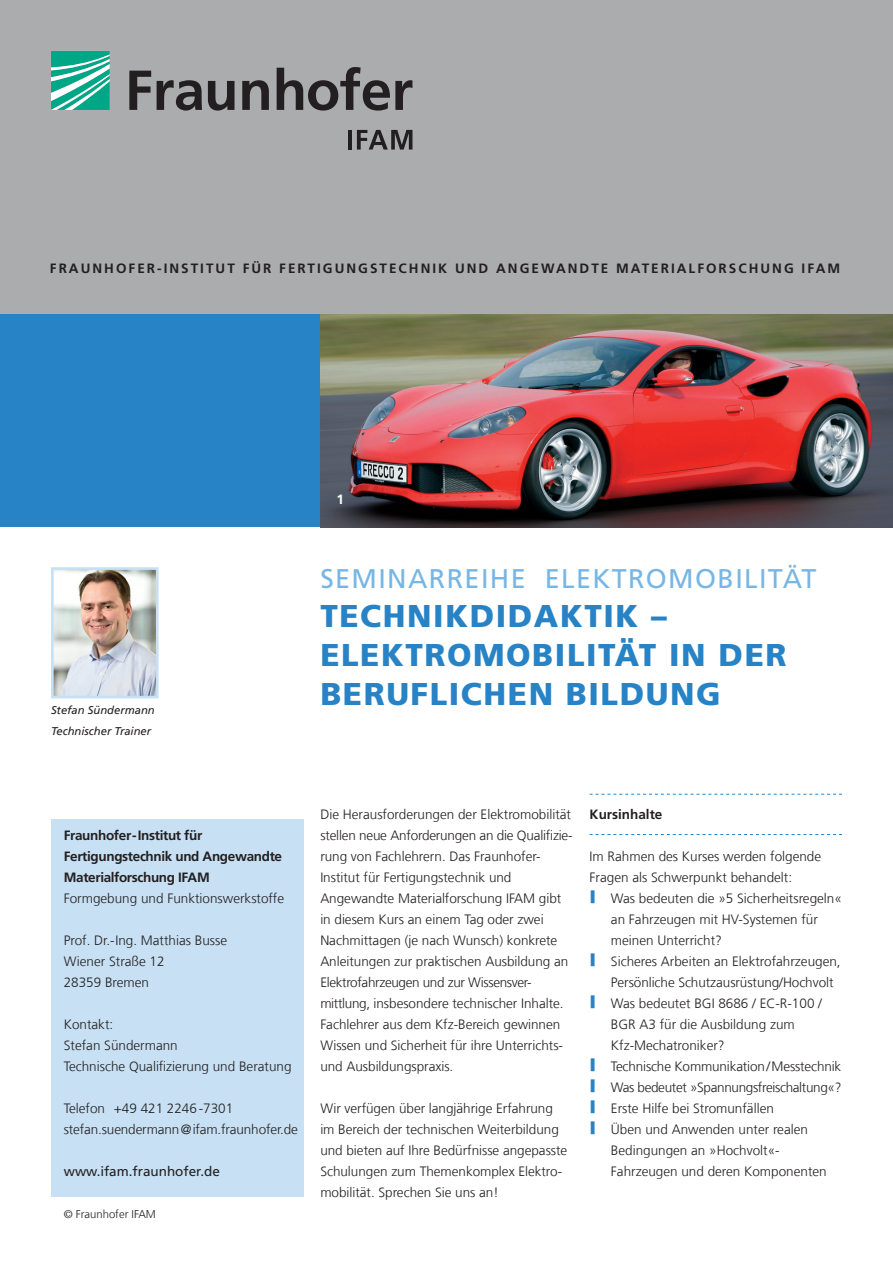
<style>
.page{position:relative;width:893px;height:1263px;background:#fff}
.page>*{position:absolute;margin:0;border:0;box-sizing:border-box;transform-origin:0 0}
._00_Titel{font:900 31.5px "Frutiger LT Com";letter-spacing:.05em;color:#2783c5}
.Obertitel{font:27px "Frutiger LT Com";letter-spacing:.05em;color:#77b6e4}
._06_Fließtext{font:300 13.5px/21px "Frutiger LT Com";color:#231f20}
._06a_Aufzaehlung_sch{font:300 13.5px/21px "Frutiger LT Com";color:#231f20}
._10_Institutsname{font:700 13.5px "Frutiger LT Com";letter-spacing:.15em;color:#231f20}
._07_Zwischenüberschr{font:700 13.5px/21px "Frutiger LT Com";letter-spacing:-.025em;color:#231f20}
._06a_Aufzaehlung_sch-2{font:300 13.5px "Frutiger LT Com";letter-spacing:-.025em;color:#231f20}
._06_Fließtext-2{font:13.5px "Frutiger LT Com";color:#231f20}
._11_Zwischenüberschr{font:700 13.5px "Frutiger LT Com";color:#231f20}
._07_Zwischenüberschr-2{font:700 13.5px "Frutiger LT Com";color:#fff}
._05_Marginalie_Bildu{font:italic 11.25px "Frutiger LT Com";color:#231f20}
._05_Marginalie_Bildu-2{font:300 11.25px "Frutiger LT Com";color:#231f20}
</style>
<div class="page">
<div style="left:0;top:0;width:893px;height:315px;background:#aaacad"></div>
<div style="left:0;top:315px;width:893px;height:212px;background:#2783c5"></div>
<div style="left:51px;top:819px;width:252px;height:378px;background:#c7e0f3"></div>
<svg style="left:51px;top:51px;width:59px;height:59px;background:#4abea7"></svg>
<svg style="left:129px;top:67px;width:283px;height:44px"></svg>
<hr style="left:348px;top:130px;width:4px;height:20px;background:#231f20">
<svg style="left:357px;top:130px;width:55px;height:20px"></svg>
<img style="left:55px;top:571px;width:100px;height:123px">
<div style="left:51px;top:567px;width:108px;height:131px;border:3px solid #c7e0f3"></div>
<svg style="left:590px;top:794px;width:252px;height:1px"></svg>
<svg style="left:590px;top:834px;width:252px;height:1px"></svg>
<img style="left:320px;top:315px;width:573px;height:212px">
<p class="_10_Institutsname" style="left:50px;top:261px;width:792px">FRAUNHOFER-INSTITUT FÜR FERTIGUNGSTECHNIK UND ANGEWANDTE MATERIALFORSCHUNG IFAM</p>
<p class="_05_Marginalie_Bildu" style="left:51px;top:704px;width:105px">Stefan Sündermann</p>
<p class="_05_Marginalie_Bildu" style="left:51px;top:725px;width:102px">Technischer Trainer</p>
<p class="_07_Zwischenüberschr-2" style="left:336px;top:492px;width:9px">1</p>
<p class="Obertitel" style="left:320px;top:563px;width:498px">SEMINARREIHE ELEKTROMOBILITÄT</p>
<p class="_00_Titel" style="left:320px;top:597px;width:348px">TECHNIKDIDAKTIK –</p>
<p class="_00_Titel" style="left:320px;top:636px;width:468px">ELEKTROMOBILITÄT IN DER</p>
<p class="_00_Titel" style="left:320px;top:675px;width:402px">BERUFLICHEN BILDUNG</p>
<p class="_07_Zwischenüberschr" style="left:64px;top:825px;width:220px">Fraunhofer-Institut für<br>Fertigungstechnik und Angewandte<br>Materialforschung IFAM</p>
<p class="_06_Fließtext" style="left:64px;top:888px;width:222px">Formgebung und Funktionswerkstoffe</p>
<p class="_06_Fließtext" style="left:64px;top:930px;width:165px">Prof. Dr.-Ing. Matthias Busse</p>
<p class="_06_Fließtext" style="left:64px;top:951px;width:102px">Wiener Straße 12</p>
<p class="_06_Fließtext" style="left:64px;top:972px;width:87px">28359 Bremen</p>
<p class="_06_Fließtext" style="left:64px;top:1014px;width:51px">Kontakt:</p>
<p class="_06_Fließtext" style="left:64px;top:1035px;width:116px">Stefan Sündermann</p>
<p class="_06_Fließtext" style="left:64px;top:1056px;width:229px">Technische Qualifizierung und Beratung</p>
<p class="_06_Fließtext" style="left:64px;top:1098px;width:171px">Telefon +49 421 2246-7301</p>
<p class="_06_Fließtext" style="left:64px;top:1119px;width:236px">stefan.suendermann@ifam.fraunhofer.de</p>
<p class="_06_Fließtext-2" style="left:64px;top:1164px;width:158px">www.ifam.fraunhofer.de</p>
<p class="_05_Marginalie_Bildu-2" style="left:64px;top:1208px;width:94px">© Fraunhofer IFAM</p>
<p class="_06_Fließtext" style="left:320px;top:804px;width:254px">Die Herausforderungen der Elektromobilität stellen neue Anforderungen an die Qualifizie&shy;rung von Fachlehrern. Das Fraunhofer-Institut für Fertigungstechnik und Angewandte Materialforschung IFAM gibt in diesem Kurs an einem Tag oder zwei Nachmittagen (je nach Wunsch) konkrete Anleitungen zur praktischen Ausbildung an Elektrofahrzeugen und zur Wissensver&shy;mittlung, insbesondere technischer Inhalte.<br>Fachlehrer aus dem Kfz-Bereich gewinnen Wissen und Sicherheit für ihre Unterrichts&shy;und Ausbildungspraxis.</p>
<p class="_06_Fließtext" style="left:320px;top:1098px;width:248px">Wir verfügen über langjährige Erfahrung im Bereich der technischen Weiterbildung und bieten auf Ihre Bedürfnisse angepasste Schulungen zum Themenkomplex Elektro&shy;mobilität. Sprechen Sie uns an!</p>
<p class="_11_Zwischenüberschr" style="left:590px;top:807px;width:74px">Kursinhalte</p>
<p class="_06_Fließtext" style="left:590px;top:846px;width:233px">Im Rahmen des Kurses werden folgende<br>Fragen als Schwerpunkt behandelt:</p>
<p class="_06a_Aufzaehlung_sch" style="left:611px;top:888px;width:232px;text-indent:-21px"><sup>|</sup> Was bedeuten die »5 Sicherheitsregeln« an Fahrzeugen mit HV-Systemen für meinen Unterricht?</p>
<p class="_06a_Aufzaehlung_sch" style="left:611px;top:951px;width:231px;text-indent:-21px"><sup>|</sup> Sicheres Arbeiten an Elektrofahrzeugen,<br>Persönliche Schutzausrüstung/Hochvolt</p>
<p class="_06a_Aufzaehlung_sch" style="left:611px;top:993px;width:213px;text-indent:-21px"><sup>|</sup> Was bedeutet BGI 8686 / EC-R-100 /<br>BGR A3 für die Ausbildung zum<br>Kfz-Mechatroniker?</p>
<p class="_06a_Aufzaehlung_sch" style="left:590px;top:1056px;width:253px"><sup>|</sup> Technische Kommunikation/Messtechnik</p>
<p class="_06a_Aufzaehlung_sch-2" style="left:590px;top:1080px;width:253px"><sup>|</sup> Was bedeutet »Spannungsfreischaltung«?</p>
<p class="_06a_Aufzaehlung_sch" style="left:590px;top:1098px;width:186px"><sup>|</sup> Erste Hilfe bei Stromunfällen</p>
<p class="_06a_Aufzaehlung_sch" style="left:611px;top:1119px;width:217px;text-indent:-21px"><sup>|</sup> Üben und Anwenden unter realen<br>Bedingungen an »Hochvolt«-<br>Fahrzeugen und deren Komponenten</p>
</div>
